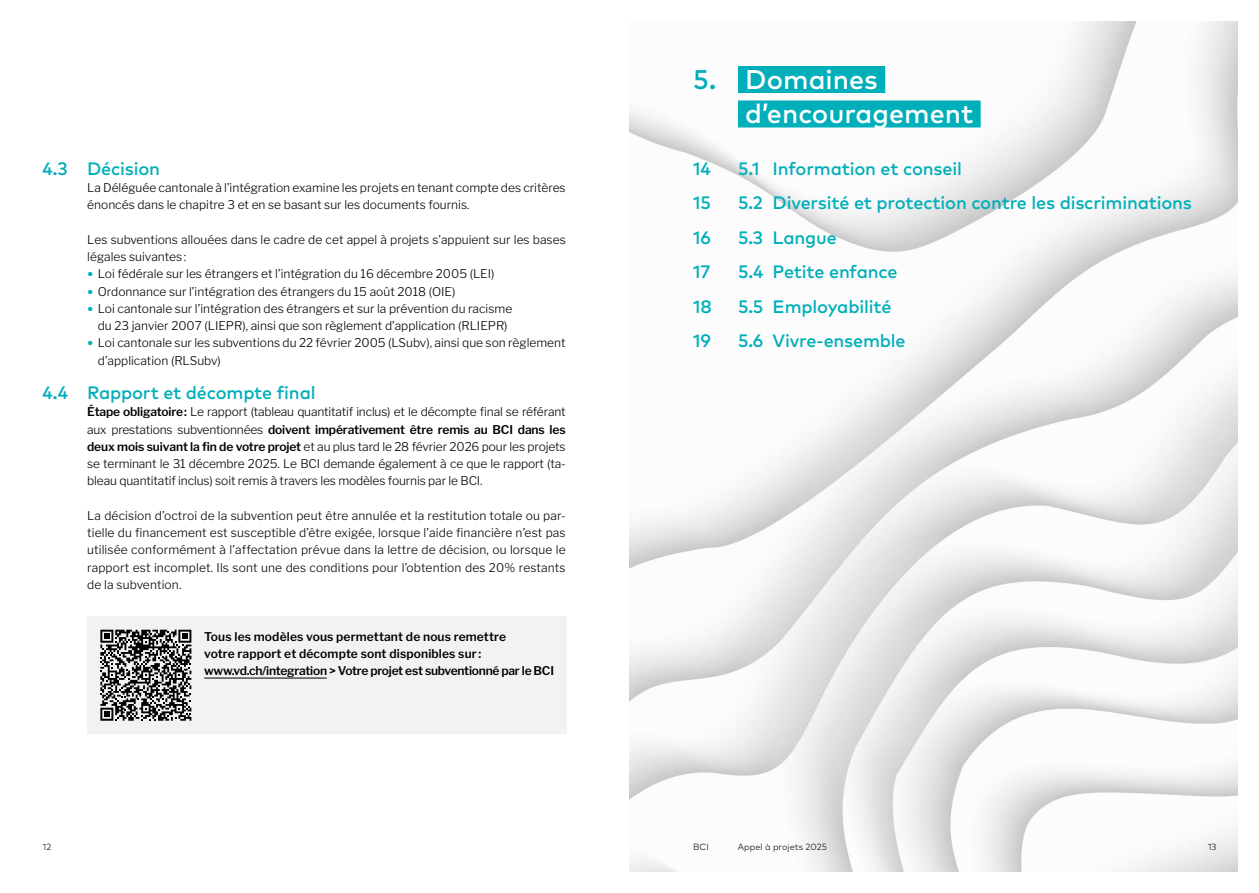
<style>
.page{position:relative;width:1259px;height:893px;background:#fff}
.page>*{position:absolute;margin:0;border:0;box-sizing:border-box;transform-origin:0 0}
.t1{font:500 27px/34.5px "Mark Pro";color:#fff}
.t2{font:500 27px "Mark Pro";color:#00afb9}
.t3{font:500 18px "Mark Pro";letter-spacing:-.01em;color:#00afb9}
.t4{font:300 12px/17.2px "Libre Franklin";color:#000}
.t5{font:600 12px/17.2px "Libre Franklin";letter-spacing:.005em;color:#000}
.t6{font:300 9px "Mark Pro";color:#000}
.s1{font-family:"Mark Pro";font-weight:500;font-size:15px;color:#00afb9}
.s2{font-weight:600}
</style>
<div class="page">
<img style="left:629px;top:21px;width:608px;height:851px">
<div style="left:87px;top:616px;width:480px;height:117px;background:#f2f2f2"></div>
<hr style="left:204px;top:678px;width:123px;height:1px;background:#000">
<div style="left:738px;top:66px;width:147px;height:27px;background:#00afb9"></div>
<div style="left:738px;top:101px;width:242px;height:27px;background:#00afb9"></div>
<svg style="left:100px;top:630px;width:91px;height:91px"></svg>
<h2 class="t3" style="left:43px;top:155px;width:119px">4.3 Décision</h2>
<p class="t4" style="left:87px;top:179px;width:480px">La Déléguée cantonale à l’intégration examine les projets en tenant compte des critères énoncés dans le chapitre 3 et en se basant sur les documents fournis.</p>
<p class="t4" style="left:87px;top:231px;width:480px">Les subventions allouées dans le cadre de cet appel à projets s’appuient sur les bases légales suivantes:</p>
<p class="t4" style="left:87px;top:265px;width:409px"><span class="s1">•</span> Loi fédérale sur les étrangers et l’intégration du 16 décembre 2005 (LEI)</p>
<p class="t4" style="left:87px;top:283px;width:370px"><span class="s1">•</span> Ordonnance sur l’intégration des étrangers du 15 août 2018 (OIE)</p>
<p class="t4" style="left:87px;top:300px;width:426px;text-align:center"><span class="s1">•</span> Loi cantonale sur l’intégration des étrangers et sur la prévention du racisme du 23 janvier 2007 (LIEPR), ainsi que son règlement d’application (RLIEPR)</p>
<p class="t4" style="left:98px;top:334px;width:469px;text-indent:-11px"><span class="s1">•</span> Loi cantonale sur les subventions du 22 février 2005 (LSubv), ainsi que son règlement d’application (RLSubv)</p>
<h2 class="t3" style="left:87px;top:379px;width:230px">Rapport et décompte final</h2>
<p class="t4" style="left:87px;top:403px;width:480px;text-align:justify"><span class="s2">Étape obligatoire:</span> Le rapport (tableau quantitatif inclus) et le décompte final se référant aux prestations subventionnées <span class="s2">doivent impérativement être remis au BCI dans les deux mois suivant la fin de votre projet</span> et au plus tard le 28 février 2026 pour les projets se terminant le 31 décembre 2025. Le BCI demande également à ce que le rapport (ta&shy;bleau quantitatif inclus) soit remis à travers les modèles fournis par le BCI.</p>
<p class="t4" style="left:87px;top:507px;width:480px;text-align:justify">La décision d’octroi de la subvention peut être annulée et la restitution totale ou par&shy;tielle du financement est susceptible d’être exigée, lorsque l’aide financière n’est pas utilisée conformément à l’affectation prévue dans la lettre de décision, ou lorsque le rapport est incomplet. Ils sont une des conditions pour l’obtention des 20% restants de la subvention.</p>
<h2 class="t3" style="left:43px;top:379px;width:27px">4.4</h2>
<p class="t5" style="left:204px;top:628px;width:351px">Tous les modèles vous permettant de nous remettre<br>votre rapport et décompte sont disponibles sur : www.vd.ch/integration &gt; Votre projet est subventionné par le BCI</p>
<h1 class="t2" style="left:693px;top:59px;width:24px">5.</h1>
<h1 class="t1" style="left:745px;top:60px;width:230px">Domaines d’encouragement</h1>
<h2 class="t3" style="left:693px;top:155px;width:19px">14</h2>
<h2 class="t3" style="left:738px;top:155px;width:225px">5.1 Information et conseil</h2>
<h2 class="t3" style="left:693px;top:189px;width:19px">15</h2>
<h2 class="t3" style="left:738px;top:189px;width:455px">5.2 Diversité et protection contre les discriminations</h2>
<h2 class="t3" style="left:693px;top:224px;width:19px">16</h2>
<h2 class="t3" style="left:738px;top:224px;width:100px">5.3 Langue</h2>
<h2 class="t3" style="left:693px;top:258px;width:19px">17</h2>
<h2 class="t3" style="left:738px;top:258px;width:161px">5.4 Petite enfance</h2>
<h2 class="t3" style="left:693px;top:293px;width:20px">18</h2>
<h2 class="t3" style="left:738px;top:293px;width:155px">5.5 Employabilité</h2>
<h2 class="t3" style="left:693px;top:327px;width:19px">19</h2>
<h2 class="t3" style="left:738px;top:327px;width:169px">5.6 Vivre-ensemble</h2>
<p class="t6" style="left:43px;top:840px;width:10px">12</p>
<p class="t6" style="left:693px;top:840px;width:17px">BCI</p>
<p class="t6" style="left:738px;top:840px;width:90px">Appel à projets 2025</p>
<p class="t6" style="left:1207px;top:840px;width:10px">13</p>
</div>
